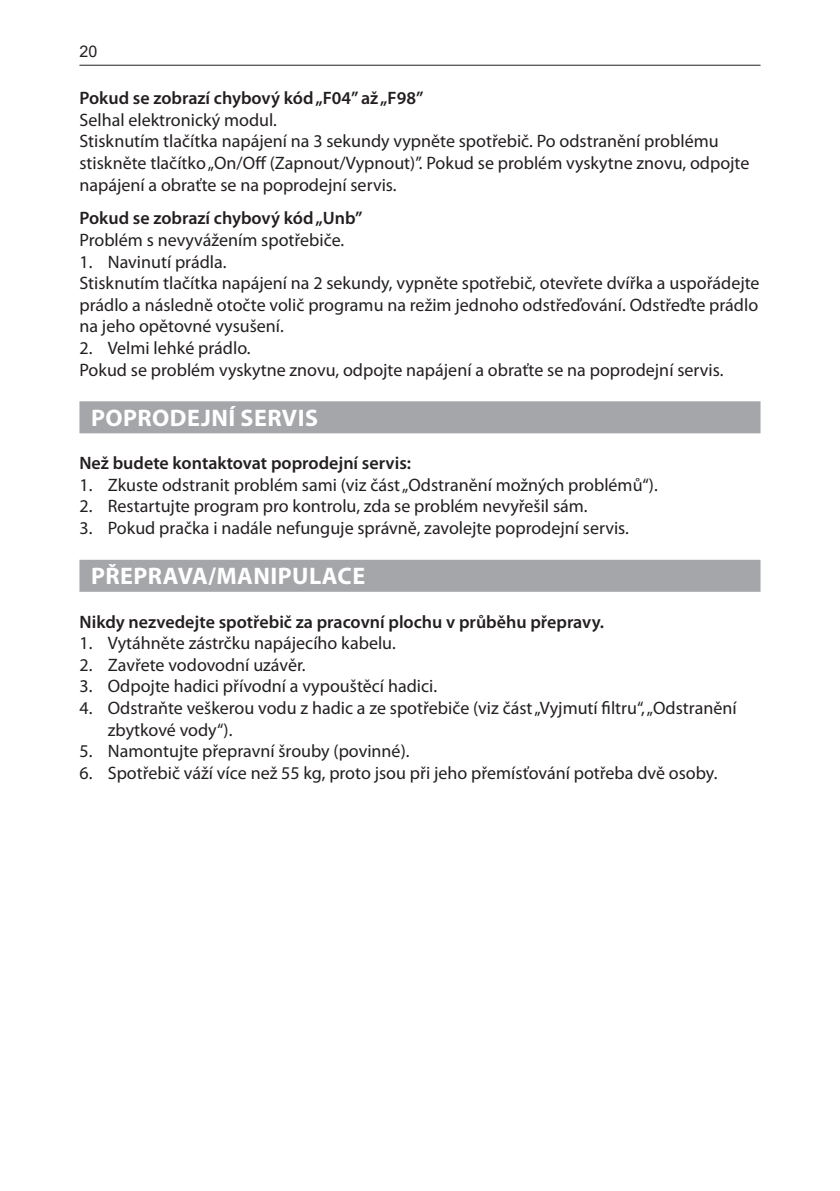
<style>
.page{position:relative;width:840px;height:1191px;background:#fff}
.page>*{position:absolute;margin:0;border:0;box-sizing:border-box;transform-origin:0 0}
.Nadpis{font:700 24px "Myriad Pro";letter-spacing:.02em;color:#fff}
.Odsadenie_5_-_9{font:18px/21.6px "Myriad Pro";color:#231f20}
.Základný_9{font:18px/21.6px "Myriad Pro";color:#231f20}
.Základný_9_-_tučný{font:600 18px "Myriad Pro";color:#231f20}
.t1{font:16px "Arial";color:#231f20}
</style>
<div class="page">
<hr style="left:79px;top:65px;width:681px;height:1px;background:#231f20">
<div style="left:79px;top:401px;width:681px;height:32px;background:#a5a6aa"></div>
<div style="left:79px;top:560px;width:681px;height:32px;background:#a5a6aa"></div>
<p class="t1" style="left:79px;top:40px;width:19px">20</p>
<p class="Základný_9_-_tučný" style="left:79px;top:87px;width:345px">Pokud se zobrazí chybový kód„F04” až„F98”</p>
<p class="Základný_9" style="left:79px;top:109px;width:199px">Selhal elektronický modul.</p>
<p class="Základný_9" style="left:79px;top:130px;width:671px">Stisknutím tlačítka napájení na 3 sekundy vypněte spotřebič. Po odstranění problému stiskněte tlačítko„On/Off (Zapnout/Vypnout)”. Pokud se problém vyskytne znovu, odpojte napájení a obraťte se na poprodejní servis.</p>
<p class="Základný_9_-_tučný" style="left:79px;top:207px;width:284px">Pokud se zobrazí chybový kód „Unb”</p>
<p class="Základný_9" style="left:79px;top:229px;width:266px">Problém s nevyvážením spotřebiče.</p>
<p class="Odsadenie_5_-_9" style="left:79px;top:250px;width:149px">1. Navinutí prádla.</p>
<p class="Základný_9" style="left:79px;top:272px;width:681px;text-align:justify">Stisknutím tlačítka napájení na 2 sekundy, vypněte spotřebič, otevřete dvířka a uspořádejte prádlo a následně otočte volič programu na režim jednoho odstřeďování. Odstřeďte prádlo na jeho opětovné vysušení.</p>
<p class="Odsadenie_5_-_9" style="left:79px;top:337px;width:172px">2. Velmi lehké prádlo.</p>
<p class="Základný_9" style="left:79px;top:358px;width:645px">Pokud se problém vyskytne znovu, odpojte napájení a obraťte se na poprodejní servis.</p>
<p class="Nadpis" style="left:91px;top:402px;width:228px">POPRODEJNÍ SERVIS</p>
<p class="Základný_9_-_tučný" style="left:79px;top:452px;width:333px">Než budete kontaktovat poprodejní servis:</p>
<p class="Odsadenie_5_-_9" style="left:79px;top:473px;width:579px">1. Zkuste odstranit problém sami (viz část„Odstranění možných problémů“).</p>
<p class="Odsadenie_5_-_9" style="left:79px;top:495px;width:509px">2. Restartujte program pro kontrolu, zda se problém nevyřešil sám.</p>
<p class="Odsadenie_5_-_9" style="left:79px;top:517px;width:550px">3. Pokud pračka i nadále nefunguje správně, zavolejte poprodejní servis.</p>
<p class="Nadpis" style="left:91px;top:560px;width:275px">PŘEPRAVA/MANIPULACE</p>
<p class="Základný_9_-_tučný" style="left:79px;top:610px;width:526px">Nikdy nezvedejte spotřebič za pracovní plochu v průběhu přepravy.</p>
<p class="Odsadenie_5_-_9" style="left:79px;top:632px;width:317px">1. Vytáhněte zástrčku napájecího kabelu.</p>
<p class="Odsadenie_5_-_9" style="left:79px;top:653px;width:228px">2. Zavřete vodovodní uzávěr.</p>
<p class="Odsadenie_5_-_9" style="left:79px;top:675px;width:359px">3. Odpojte hadici přívodní a vypouštěcí hadici.</p>
<p class="Odsadenie_5_-_9" style="left:108px;top:697px;width:630px;text-indent:-28px">4. Odstraňte veškerou vodu z hadic a ze spotřebiče (viz část„Vyjmutí filtru“,„Odstranění zbytkové vody“).</p>
<p class="Odsadenie_5_-_9" style="left:79px;top:740px;width:331px">5. Namontujte přepravní šrouby (povinné).</p>
<p class="Odsadenie_5_-_9" style="left:79px;top:761px;width:639px">6. Spotřebič váží více než 55 kg, proto jsou při jeho přemísťování potřeba dvě osoby.</p>
</div>
